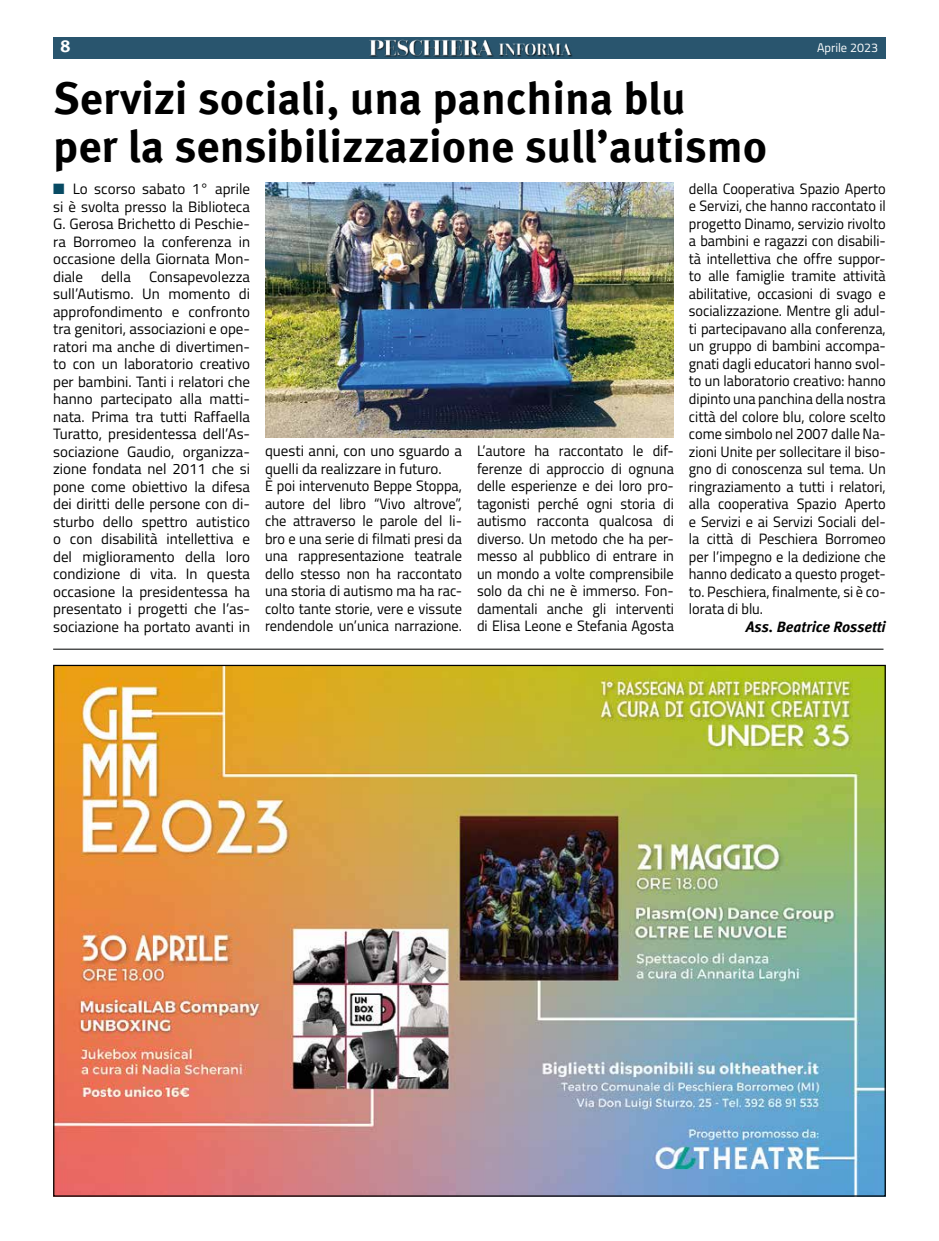
<style>
.page{position:relative;width:939px;height:1241px;background:#fff}
.page>*{position:absolute;margin:0;border:0;box-sizing:border-box;transform-origin:0 0}
.t1{font:700 45px/47.5px "Meta Pro";color:#000}
.t2{font:700 17.5px "Meta Pro";color:#fff}
.t3{font:15px/17.5px "Titillium";color:#000;text-align:justify;scale:.96 1}
.t4{font:15px/17.5px "Titillium";color:#000;text-align:justify}
.t5{font:italic 700 15px "Meta Pro";color:#000}
.t6{font:12.5px "Titillium";color:#fff}
.s1{color:#074a63}
</style>
<div class="page">
<div style="left:53px;top:37px;width:833px;height:21px;background:#29556e"></div>
<img style="left:364px;top:39px;width:131px;height:20px">
<img style="left:498px;top:43px;width:77px;height:16px">
<hr style="left:53px;top:648px;width:830px;height:1px;background:#000">
<img style="left:55px;top:666px;width:829px;height:528px">
<img style="left:265px;top:182px;width:409px;height:256px">
<p class="t2" style="left:60px;top:32px;width:12px">8</p>
<p class="t6" style="left:817px;top:38px;width:63px">Aprile 2023</p>
<h1 class="t1" style="left:53px;top:72px;width:716px">Servizi sociali, una panchina blu<br>per la sensibilizzazione sull’autismo</h1>
<p class="t4" style="left:53px;top:179px;width:198px"><span class="s1">■</span> Lo scorso sabato 1° aprile si è svolta presso la Biblioteca G. Gerosa Brichetto di Peschie&shy;ra Borromeo la conferenza in occasione della Giornata Mon&shy;diale della Consapevolezza sull’Autismo. Un momento di approfondimento e confronto tra genitori, associazioni e ope&shy;ratori ma anche di divertimen&shy;to con un laboratorio creativo per bambini. Tanti i relatori che hanno partecipato alla matti&shy;nata. Prima tra tutti Raffaella Turatto, presidentessa dell’As&shy;sociazione Gaudio, organizza&shy;zione fondata nel 2011 che si pone come obiettivo la difesa dei diritti delle persone con di&shy;sturbo dello spettro autistico o con disabilità intellettiva e del miglioramento della loro condizione di vita. In questa occasione la presidentessa ha presentato i progetti che l’as&shy;sociazione ha portato avanti in</p>
<p class="t3" style="left:689px;top:179px;width:207px">della Cooperativa Spazio Aperto e Servizi, che hanno raccontato il progetto Dinamo, servizio rivolto a bambini e ragazzi con disabili&shy;tà intellettiva che offre suppor&shy;to alle famiglie tramite attività abilitative, occasioni di svago e socializzazione. Mentre gli adul&shy;ti partecipavano alla conferenza, un gruppo di bambini accompa&shy;gnati dagli educatori hanno svol&shy;to un laboratorio creativo: hanno dipinto una panchina della nostra città del colore blu, colore scelto come simbolo nel 2007 dalle Na&shy;zioni Unite per sollecitare il biso&shy;gno di conoscenza sul tema. Un ringraziamento a tutti i relatori, alla cooperativa Spazio Aperto e Servizi e ai Servizi Sociali del&shy;la città di Peschiera Borromeo per l’impegno e la dedizione che hanno dedicato a questo proget&shy;to. Peschiera, finalmente, si è co&shy;lorata di blu.</p>
<p class="t5" style="left:746px;top:614px;width:142px">Ass. Beatrice Rossetti</p>
<p class="t4" style="left:265px;top:441px;width:198px;text-align:left">questi anni, con uno sguardo a quelli da realizzare in futuro.<br>È poi intervenuto Beppe Stoppa, autore del libro “Vivo altrove”, che attraverso le parole del li&shy;bro e una serie di filmati presi da una rappresentazione teatrale dello stesso non ha raccontato una storia di autismo ma ha rac&shy;colto tante storie, vere e vissute rendendole un’unica narrazione.</p>
<p class="t3" style="left:477px;top:441px;width:207px">L’autore ha raccontato le dif&shy;ferenze di approccio di ognuna delle esperienze e dei loro pro&shy;tagonisti perché ogni storia di autismo racconta qualcosa di diverso. Un metodo che ha per&shy;messo al pubblico di entrare in un mondo a volte comprensibile solo da chi ne è immerso. Fon&shy;damentali anche gli interventi di Elisa Leone e Stefania Agosta</p>
</div>
